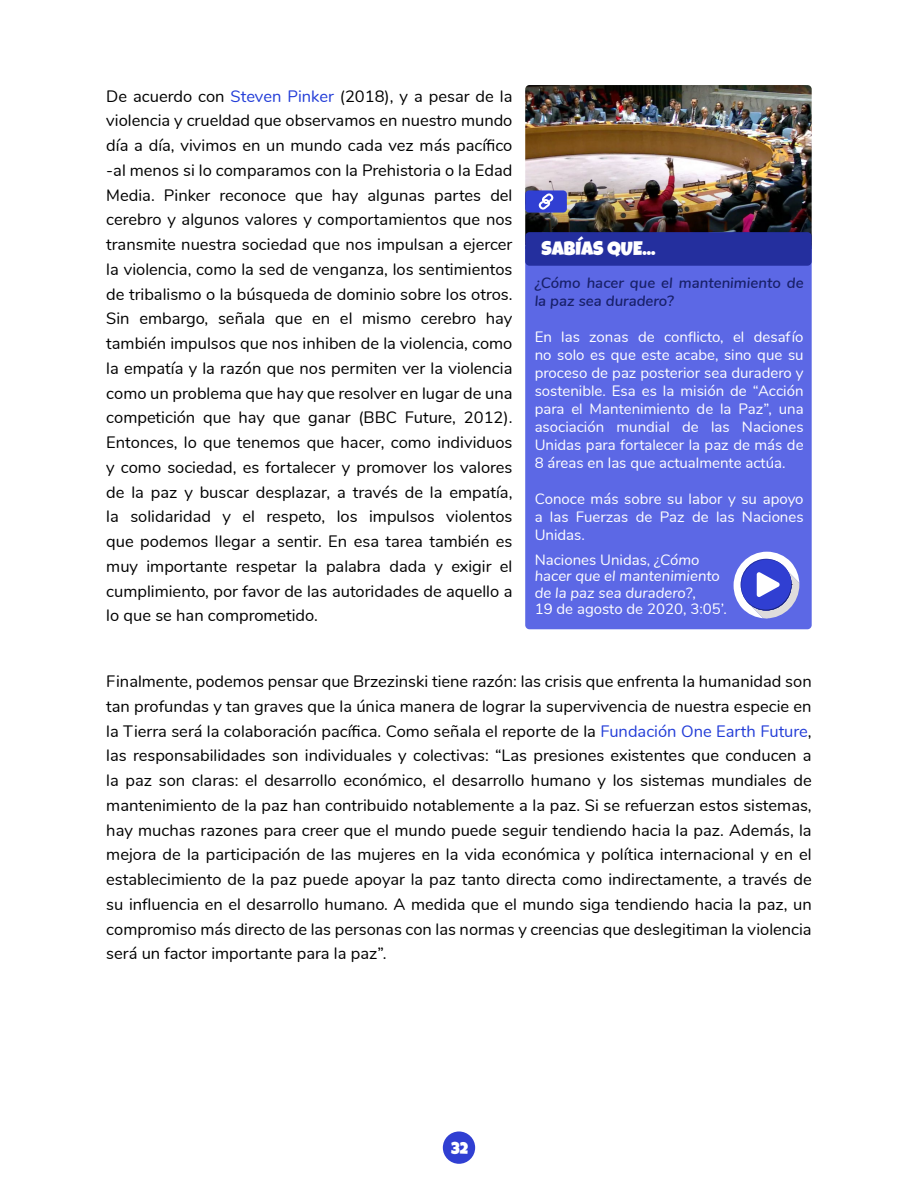
<style>
.page{position:relative;width:918px;height:1188px;background:#fff}
.page>*{position:absolute;margin:0;border:0;box-sizing:border-box;transform-origin:0 0}
.t1{font:19.5px "Luckiest Guy";color:#fff}
.t2{font:16.5px/24.8px "Nunito";color:#000;text-align:justify}
.t3{font:16.5px "Luckiest Guy";color:#fff}
.t4{font:15px/18px "Nunito";color:#fff;text-align:justify}
.t5{font:italic 15px/16.5px "Nunito";color:#fff}
.t6{font:italic 600 15px/18px "Nunito";color:#182069}
.s1{color:#233dd8}
.s2{font-style:normal}
</style>
<div class="page">
<div style="left:443px;top:1131px;width:32px;height:33px;background:#303fd2;border-radius:50%"></div>
<img style="left:525px;top:85px;width:287px;height:149px">
<div style="left:525px;top:243px;width:287px;height:386px;background:#5c68e5;border-radius:4px"></div>
<div style="left:525px;top:232px;width:287px;height:34px;background:#242f9e;border-radius:4px"></div>
<div style="left:525px;top:190px;width:42px;height:23px;background:#303fd2;border-radius:4px"></div>
<svg style="left:539px;top:193px;width:14px;height:17px"></svg>
<svg style="left:734px;top:552px;width:65px;height:66px"></svg>
<p class="t2" style="left:106px;top:83px;width:408px">De acuerdo con <span class="s1">Steven Pinker</span> (2018), y a pesar de la violencia y crueldad que observamos en nuestro mundo día a día, vivimos en un mundo cada vez más pacífico -al menos si lo comparamos con la Prehistoria o la Edad Media. Pinker reconoce que hay algunas partes del cerebro y algunos valores y comportamientos que nos transmite nuestra sociedad que nos impulsan a ejercer la violencia, como la sed de venganza, los sentimientos de tribalismo o la búsqueda de dominio sobre los otros.<br>Sin embargo, señala que en el mismo cerebro hay también impulsos que nos inhiben de la violencia, como la empatía y la razón que nos permiten ver la violencia como un problema que hay que resolver en lugar de una competición que hay que ganar (BBC Future, 2012).<br>Entonces, lo que tenemos que hacer, como individuos y como sociedad, es fortalecer y promover los valores de la paz y buscar desplazar, a través de la empatía, la solidaridad y el respeto, los impulsos violentos que podemos llegar a sentir. En esa tarea también es muy importante respetar la palabra dada y exigir el cumplimiento, por favor de las autoridades de aquello a lo que se han comprometido.</p>
<p class="t1" style="left:542px;top:235px;width:115px">SABÍAS QUE...</p>
<p class="t6" style="left:535px;top:273px;width:270px">¿Cómo hacer que el mantenimiento de la paz sea duradero?</p>
<p class="t4" style="left:535px;top:327px;width:270px">En las zonas de conflicto, el desafío no solo es que este acabe, sino que su proceso de paz posterior sea duradero y sostenible. Esa es la misión de “Acción para el Mantenimiento de la Paz”, una asociación mundial de las Naciones Unidas para fortalecer la paz de más de 8 áreas en las que actualmente actúa.</p>
<p class="t4" style="left:535px;top:489px;width:270px">Conoce más sobre su labor y su apoyo a las Fuerzas de Paz de las Naciones Unidas.</p>
<p class="t5" style="left:535px;top:550px;width:194px"><span class="s2">Naciones Unidas,</span> ¿Cómo hacer que el mantenimiento de la paz sea duradero?<span class="s2">,<br>19 de agosto de 2020, 3:05’.</span></p>
<p class="t2" style="left:106px;top:668px;width:707px">Finalmente, podemos pensar que Brzezinski tiene razón: las crisis que enfrenta la humanidad son tan profundas y tan graves que la única manera de lograr la supervivencia de nuestra especie en la Tierra será la colaboración pacífica. Como señala el reporte de la <span class="s1">Fundación One Earth Future</span>, las responsabilidades son individuales y colectivas: “Las presiones existentes que conducen a la paz son claras: el desarrollo económico, el desarrollo humano y los sistemas mundiales de mantenimiento de la paz han contribuido notablemente a la paz. Si se refuerzan estos sistemas, hay muchas razones para creer que el mundo puede seguir tendiendo hacia la paz. Además, la mejora de la participación de las mujeres en la vida económica y política internacional y en el establecimiento de la paz puede apoyar la paz tanto directa como indirectamente, a través de su influencia en el desarrollo humano. A medida que el mundo siga tendiendo hacia la paz, un compromiso más directo de las personas con las normas y creencias que deslegitiman la violencia será un factor importante para la paz”.</p>
<p class="t3" style="left:451px;top:1138px;width:19px">32</p>
</div>
